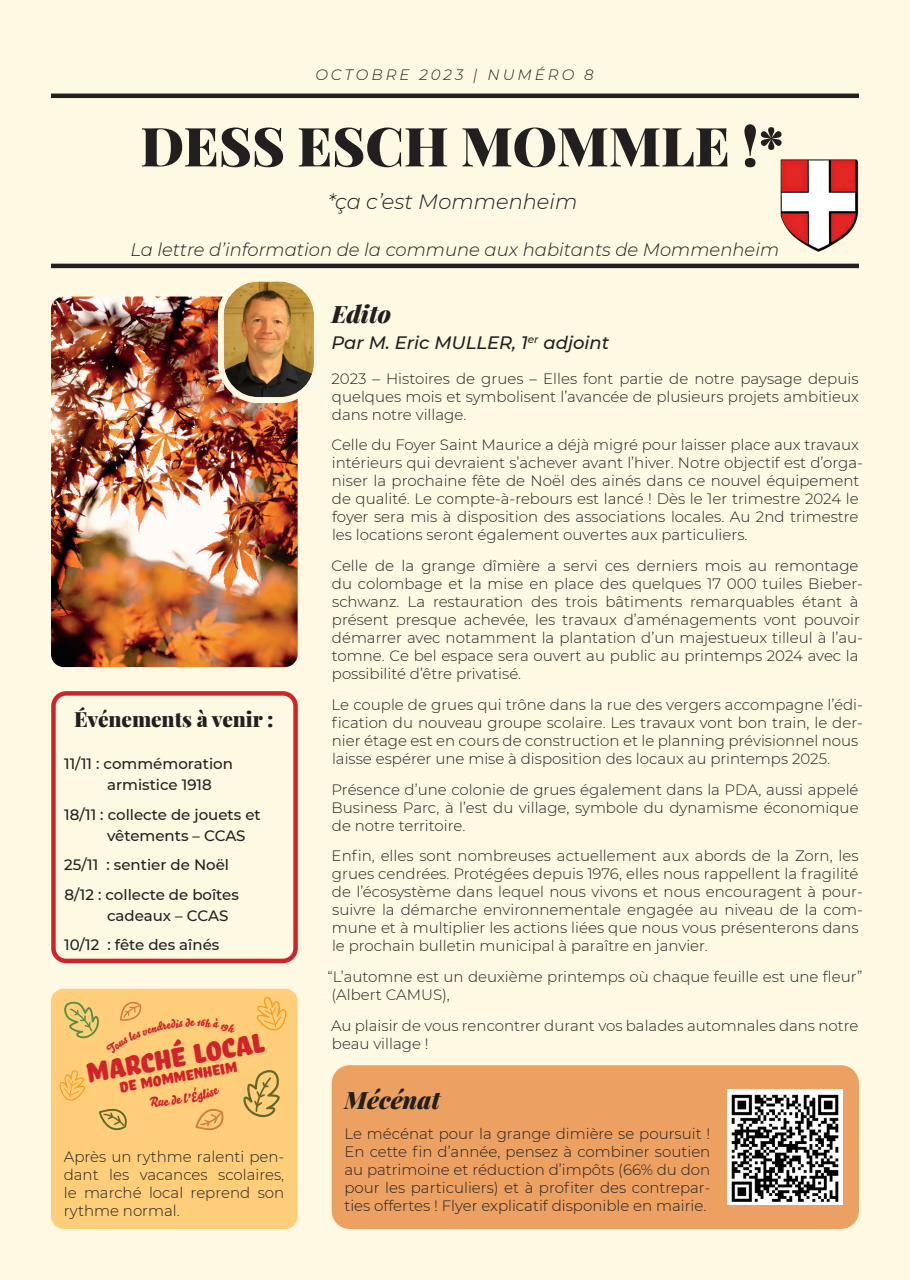
<style>
.page{position:relative;width:910px;height:1280px;background:#fdf9e2}
.page>*{position:absolute;margin:0;border:0;box-sizing:border-box;transform-origin:0 0}
.t1{font:900 54px "Playfair Display";color:#231f20}
.t2{font:35.4px "Bello Caps Pro";color:#d1232a}
.texte{font:italic 900 24px "Playfair Display";color:#231f20}
.titre_partie{font:italic 900 24px "Playfair Display";color:#231f20}
.sous_titre_1{font:italic 300 21px "Montserrat";color:#231f20}
.t3{font:900 21px "Playfair Display";letter-spacing:-.01em;color:#231f20}
.t4{font:19.35px "Bello Caps Pro";color:#d1232a}
.sous_titre_2{font:italic 300 18px "Montserrat";color:#231f20}
.edito_credit{font:italic 500 18px "Montserrat";color:#231f20}
.texte-2{font:300 15px/18px "Montserrat";color:#231f20}
.agenda_dates{font:500 15px/21px "Montserrat";color:#231f20}
.date{font:italic 300 15px "Montserrat";letter-spacing:.2em;color:#231f20}
.t5{font:12.9px "Bello Script Pro";color:#d1232a}
</style>
<div class="page">
<hr style="left:51px;top:94px;width:808px;height:4px;background:#231f20">
<hr style="left:51px;top:264px;width:808px;height:4px;background:#231f20">
<div style="left:332px;top:1065px;width:527px;height:164px;background:#eca163;border-radius:18px"></div>
<div style="left:51px;top:989px;width:247px;height:240px;background:#fece7a;border-radius:13px"></div>
<svg style="left:99px;top:1108px;width:28px;height:23px"></svg>
<svg style="left:64px;top:1001px;width:35px;height:38px"></svg>
<svg style="left:243px;top:1070px;width:37px;height:48px"></svg>
<svg style="left:59px;top:1070px;width:26px;height:31px"></svg>
<svg style="left:256px;top:997px;width:31px;height:34px"></svg>
<div style="left:51px;top:691px;width:247px;height:272px;border:4px solid #d1232a;border-radius:13px"></div>
<img style="left:51px;top:297px;width:247px;height:370px">
<img style="left:224px;top:282px;width:89px;height:115px">
<div style="left:218px;top:275px;width:102px;height:128px;border:6px solid #fdf9e2;border-radius:37px"></div>
<img style="left:780px;top:159px;width:79px;height:93px">
<img style="left:727px;top:1090px;width:115px;height:114px">
<svg style="left:120px;top:1001px;width:22px;height:20px"></svg>
<svg style="left:195px;top:1108px;width:29px;height:23px"></svg>
<p class="date" style="left:315px;top:64px;width:280px">OCTOBRE 2023 | NUMÉRO 8</p>
<p class="t1" style="left:140px;top:104px;width:645px">DESS ESCH MOMMLE !*</p>
<p class="sous_titre_1" style="left:328px;top:187px;width:251px">*ça c’est Mommenheim</p>
<p class="sous_titre_2" style="left:130px;top:237px;width:650px">La lettre d’information de la commune aux habitants de Mommenheim</p>
<p class="t3" style="left:74px;top:702px;width:201px">Événements à venir :</p>
<p class="agenda_dates" style="left:107px;top:753px;width:127px;text-indent:-43px">11/11 : commémoration armistice 1918</p>
<p class="agenda_dates" style="left:107px;top:803px;width:155px;text-indent:-43px">18/11 : collecte de jouets et vêtements – CCAS</p>
<p class="agenda_dates" style="left:64px;top:854px;width:166px">25/11 : sentier de Noël</p>
<p class="agenda_dates" style="left:107px;top:883px;width:133px;text-indent:-43px">8/12 : collecte de boîtes cadeaux – CCAS</p>
<p class="agenda_dates" style="left:64px;top:934px;width:157px">10/12 : fête des aînés</p>
<p class="t2" style="left:82px;top:1052px;width:182px;rotate:-10deg">Marché local</p>
<p class="t4" style="left:117px;top:1075px;width:121px;rotate:-10deg">de mommenheim</p>
<p class="t5" style="left:149px;top:1091px;width:10px">R</p>
<p class="texte-2" style="left:64px;top:1147px;width:222px;text-align:justify">Après un rythme ralenti pen&shy;dant les vacances scolaires, le marché local reprend son rythme normal.</p>
<p class="titre_partie" style="left:331px;top:294px;width:61px">Edito</p>
<p class="edito_credit" style="left:331px;top:330px;width:279px">Par M. Eric MULLER, 1<sup>er</sup> adjoint</p>
<p class="texte-2" style="left:331px;top:369px;width:529px;text-align:justify">2023 – Histoires de grues – Elles font partie de notre paysage depuis quelques mois et symbolisent l’avancée de plusieurs projets ambitieux dans notre village.</p>
<p class="texte-2" style="left:332px;top:436px;width:533px">Celle du Foyer Saint Maurice a déjà migré pour laisser place aux travaux intérieurs qui devraient s’achever avant l’hiver. Notre objectif est d’orga&shy;niser la prochaine fête de Noël des ainés dans ce nouvel équipement de qualité. Le compte-à-rebours est lancé ! Dès le 1er trimestre 2024 le foyer sera mis à disposition des associations locales. Au 2nd trimestre les locations seront également ouvertes aux particuliers.</p>
<p class="texte-2" style="left:332px;top:556px;width:533px">Celle de la grange dîmière a servi ces derniers mois au remontage du colombage et la mise en place des quelques 17 000 tuiles Bieber&shy;schwanz. La restauration des trois bâtiments remarquables étant à présent presque achevée, les travaux d’aménagements vont pouvoir démarrer avec notamment la plantation d’un majestueux tilleul à l’au&shy;tomne. Ce bel espace sera ouvert au public au printemps 2024 avec la possibilité d’être privatisé.</p>
<p class="texte-2" style="left:332px;top:695px;width:533px">Le couple de grues qui trône dans la rue des vergers accompagne l’édi&shy;fication du nouveau groupe scolaire. Les travaux vont bon train, le der&shy;nier étage est en cours de construction et le planning prévisionnel nous laisse espérer une mise à disposition des locaux au printemps 2025.</p>
<p class="texte-2" style="left:332px;top:780px;width:528px;text-align:justify">Présence d’une colonie de grues également dans la PDA, aussi appelé Business Parc, à l’est du village, symbole du dynamisme économique de notre territoire.</p>
<p class="texte-2" style="left:332px;top:847px;width:533px">Enfin, elles sont nombreuses actuellement aux abords de la Zorn, les grues cendrées. Protégées depuis 1976, elles nous rappellent la fragilité de l’écosystème dans lequel nous vivons et nous encouragent à pour&shy;suivre la démarche environnementale engagée au niveau de la com&shy;mune et à multiplier les actions liées que nous vous présenterons dans le prochain bulletin municipal à paraître en janvier.</p>
<p class="texte-2" style="left:327px;top:967px;width:536px">“L’automne est un deuxième printemps où chaque feuille est une fleur” (Albert CAMUS),</p>
<p class="texte-2" style="left:331px;top:1016px;width:529px">Au plaisir de vous rencontrer durant vos balades automnales dans notre beau village !</p>
<p class="texte" style="left:344px;top:1080px;width:97px">Mécénat</p>
<p class="texte-2" style="left:344px;top:1125px;width:367px;text-align:justify">Le mécénat pour la grange dimière se poursuit !<br>En cette fin d’année, pensez à combiner soutien au patrimoine et réduction d’impôts (66% du don pour les particuliers) et à profiter des contrepar&shy;ties offertes ! Flyer explicatif disponible en mairie.</p>
</div>
